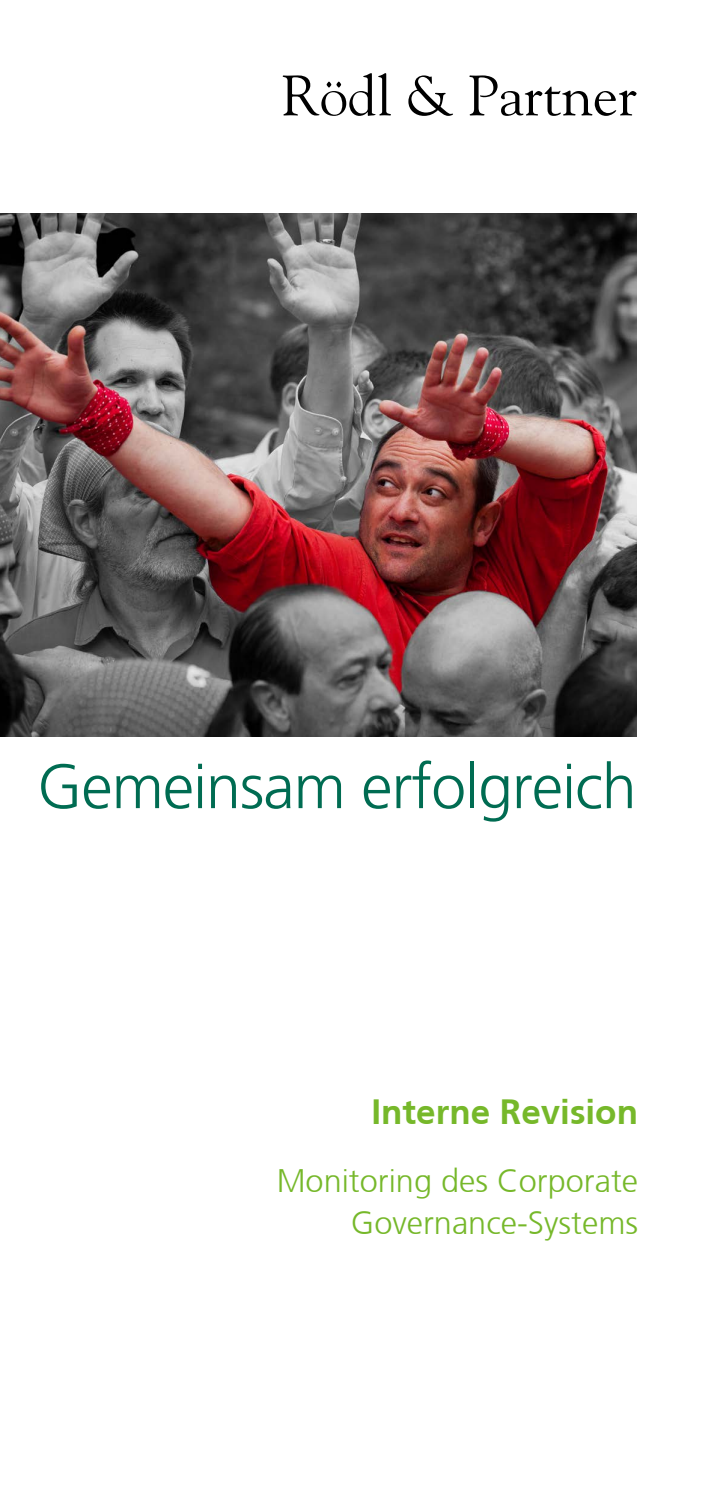
<style>
.page{position:relative;width:709px;height:1489px;background:#fff}
.page>*{position:absolute;margin:0;border:0;box-sizing:border-box;transform-origin:0 0}
.überschrift_Titel_27{font:300 62.5px "Frutiger CE";letter-spacing:-.015em;color:#006c52}
.t1{font:700 35px "Frutiger CE";color:#76b82a}
.t2{font:300 32.5px/42.5px "Frutiger CE";color:#76b82a;text-align:right}
</style>
<div class="page">
<img style="left:0;top:213px;width:636px;height:523px">
<svg style="left:283px;top:73px;width:108px;height:43px"></svg>
<svg style="left:408px;top:75px;width:45px;height:41px"></svg>
<svg style="left:469px;top:75px;width:167px;height:41px"></svg>
<p class="überschrift_Titel_27" style="left:37px;top:750px;width:601px">Gemeinsam erfolgreich</p>
<p class="t1" style="left:371px;top:1091px;width:268px">Interne Revision</p>
<p class="t2" style="left:277px;top:1158px;width:363px">Monitoring des Corporate<br>Governance-Systems</p>
</div>
